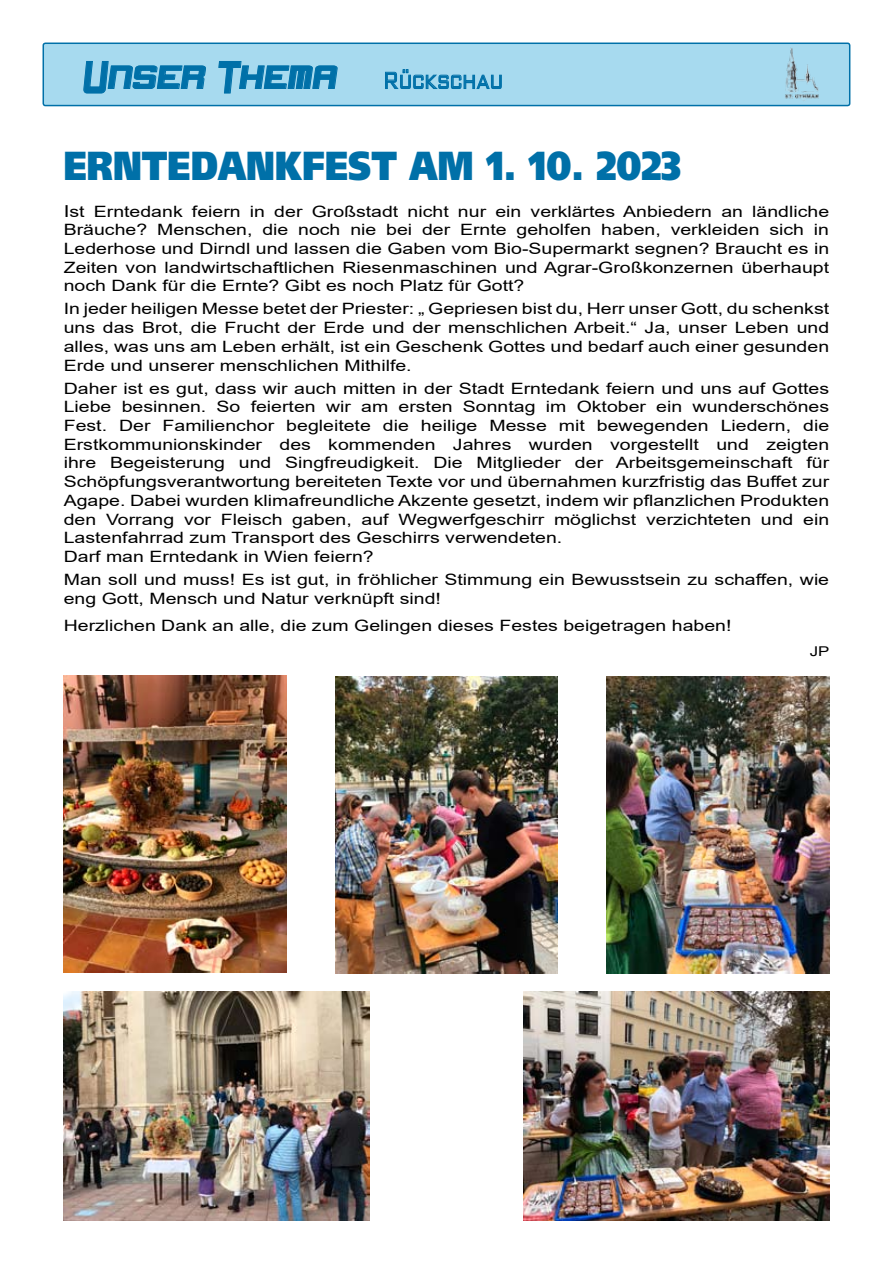
<style>
.page{position:relative;width:893px;height:1263px;background:#fff}
.page>*{position:absolute;margin:0;border:0;box-sizing:border-box;transform-origin:0 0}
.t1{font:45px "Never Say Die";letter-spacing:.07em;color:#0070a8;scale:.67 1}
.t2{font:40.5px "Frutiger LT 95 Ult Blk";color:#0070a8;scale:.83 1}
.t3{font:15.6px/18.8px "Arial";color:#000;text-align:justify;scale:1.25 1}
.t4{font:13.5px "Arial";color:#000;scale:1.25 1}
.s1{font-family:"Bank Gothic BT";font-weight:300;font-size:31.5px}
.s2{font-size:16.5px}
</style>
<div class="page">
<img style="left:64px;top:675px;width:222px;height:297px">
<img style="left:335px;top:676px;width:223px;height:297px">
<img style="left:607px;top:676px;width:222px;height:297px">
<img style="left:64px;top:991px;width:305px;height:229px">
<img style="left:524px;top:991px;width:305px;height:229px">
<div style="left:43px;top:43px;width:807px;height:63px;background:#a7daef;border-radius:2px"></div>
<div style="left:43px;top:43px;width:807px;height:63px;border:2px solid #0070a8;border-radius:2px"></div>
<svg style="left:385px;top:69px;width:117px;height:20px"></svg>
<svg style="left:83px;top:61px;width:123px;height:33px"></svg>
<svg style="left:218px;top:61px;width:120px;height:33px"></svg>
<img style="left:785px;top:48px;width:34px;height:53px">
<h1 class="t1" style="left:85px;top:49px;width:626px">Unser Thema <span class="s1">Rückschau</span></h1>
<h2 class="t2" style="left:64px;top:141px;width:745px">ERNTEDANKFEST AM 1. 10. 2023</h2>
<p class="t3" style="left:64px;top:202px;width:614px"><span class="s2">I</span>st Erntedank feiern in der Großstadt nicht nur ein verklärtes Anbiedern an ländliche Bräuche? Menschen, die noch nie bei der Ernte geholfen haben, verkleiden sich in Lederhose und Dirndl und lassen die Gaben vom Bio-Supermarkt segnen? Braucht es in Zeiten von landwirtschaftlichen Riesenmaschinen und Agrar-Großkonzernen überhaupt noch Dank für die Ernte? Gibt es noch Platz für Gott?</p>
<p class="t3" style="left:64px;top:299px;width:614px">In jeder heiligen Messe betet der Priester: „ Gepriesen bist du, Herr unser Gott, du schenkst uns das Brot, die Frucht der Erde und der menschlichen Arbeit.“ Ja, unser Leben und alles, was uns am Leben erhält, ist ein Geschenk Gottes und bedarf auch einer gesunden Erde und unserer menschlichen Mithilfe.</p>
<p class="t3" style="left:64px;top:379px;width:614px;text-align:left">Daher ist es gut, dass wir auch mitten in der Stadt Erntedank feiern und uns auf Gottes Liebe besinnen. So feierten wir am ersten Sonntag im Oktober ein wunderschönes Fest. Der Familienchor begleitete die heilige Messe mit bewegenden Liedern, die Erstkommunionskinder des kommenden Jahres wurden vorgestellt und zeigten ihre Begeisterung und Singfreudigkeit. Die Mitglieder der Arbeitsgemeinschaft für Schöpfungsverantwortung bereiteten Texte vor und übernahmen kurzfristig das Buffet zur Agape. Dabei wurden klimafreundliche Akzente gesetzt, indem wir pflanzlichen Produkten den Vorrang vor Fleisch gaben, auf Wegwerfgeschirr möglichst verzichteten und ein Lastenfahrrad zum Transport des Geschirrs verwendeten.<br>Darf man Erntedank in Wien feiern?</p>
<p class="t3" style="left:64px;top:570px;width:614px">Man soll und muss! Es ist gut, in fröhlicher Stimmung ein Bewusstsein zu schaffen, wie eng Gott, Mensch und Natur verknüpft sind!</p>
<p class="t3" style="left:64px;top:616px;width:536px">Herzlichen Dank an alle, die zum Gelingen dieses Festes beigetragen haben!</p>
<p class="t4" style="left:810px;top:642px;width:17px">JP</p>
</div>
